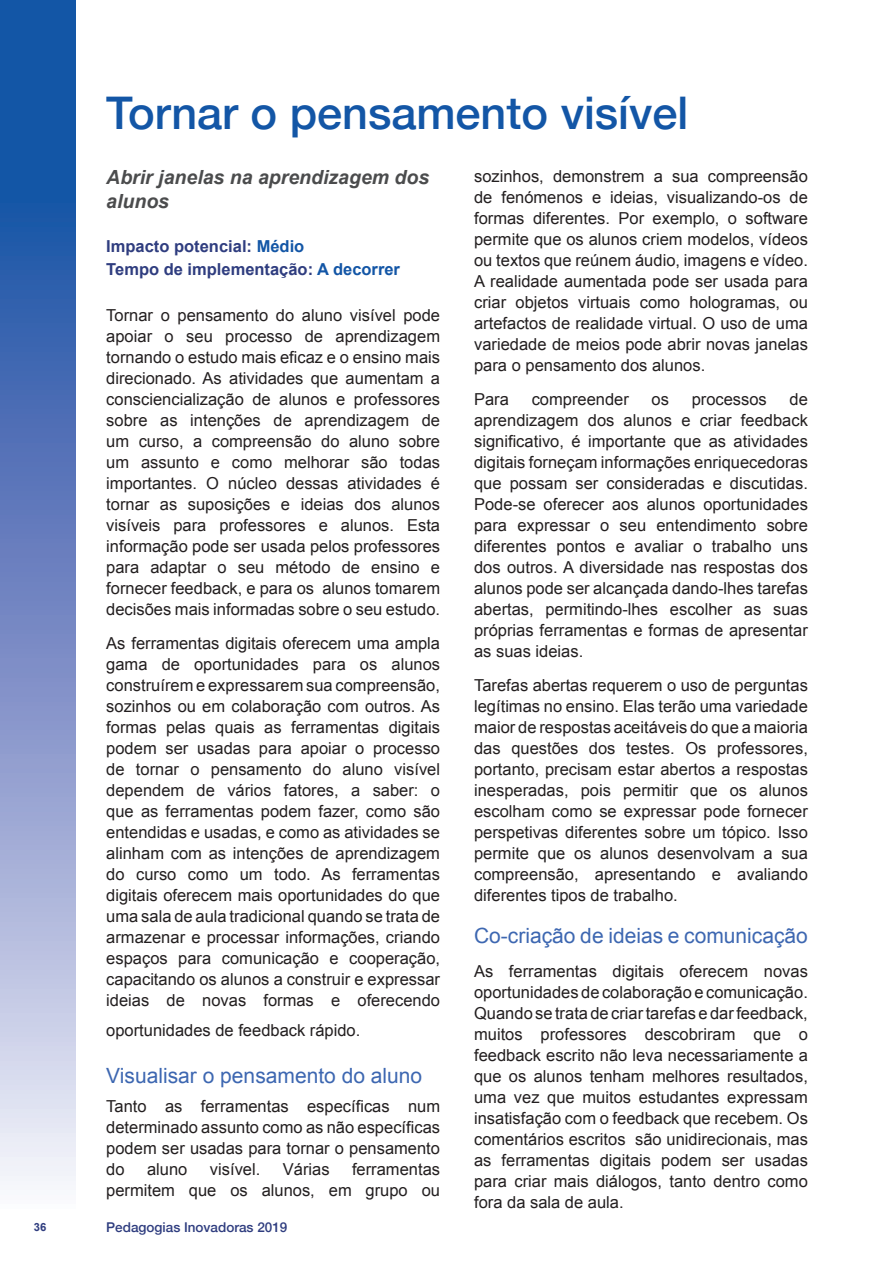
<style>
.page{position:relative;width:893px;height:1263px;background:#fff}
.page>*{position:absolute;margin:0;border:0;box-sizing:border-box;transform-origin:0 0}
.t1{font:500 45px "Helvetica Neue";color:#1356a6}
.t2{font:21px "Arial";color:#3d67b1}
.t3{font:italic 700 19.5px/24px "Arial";color:#4b4c4d}
.t4{font:16.5px/21px "Arial";color:#231f20;text-align:justify}
.t5{font:700 16.5px/22.5px "Arial";color:#2f3d7f}
.t6{font:500 13.5px "Helvetica Neue";color:#2f3d7f}
.t7{font:700 11.25px "Arial";color:#2f3d7f}
.s1{color:#1356a6}
</style>
<div class="page">
<svg style="left:0;top:0;width:76px;height:1181px;background:#718dc5"></svg>
<h1 class="t1" style="left:106px;top:85px;width:583px">Tornar o pensamento visível</h1>
<p class="t3" style="left:106px;top:166px;width:324px">Abrir janelas na aprendizagem dos alunos</p>
<p class="t5" style="left:106px;top:235px;width:295px">Impacto potencial: <span class="s1">Médio<br></span>Tempo de implementação: <span class="s1">A decorrer</span></p>
<p class="t4" style="left:106px;top:305px;width:335px">Tornar o pensamento do aluno visível pode apoiar o seu processo de aprendizagem tornando o estudo mais eficaz e o ensino mais direcionado. As atividades que aumentam a consciencialização de alunos e professores sobre as intenções de aprendizagem de um curso, a compreensão do aluno sobre um assunto e como melhorar são todas importantes. O núcleo dessas atividades é tornar as suposições e ideias dos alunos visíveis para professores e alunos. Esta informação pode ser usada pelos professores para adaptar o seu método de ensino e fornecer feedback, e para os alunos tomarem decisões mais informadas sobre o seu estudo.</p>
<p class="t4" style="left:106px;top:633px;width:335px">As ferramentas digitais oferecem uma ampla gama de oportunidades para os alunos construírem e expressarem sua compreensão, sozinhos ou em colaboração com outros. As formas pelas quais as ferramentas digitais podem ser usadas para apoiar o processo de tornar o pensamento do aluno visível dependem de vários fatores, a saber: o que as ferramentas podem fazer, como são entendidas e usadas, e como as atividades se alinham com as intenções de aprendizagem do curso como um todo. As ferramentas digitais oferecem mais oportunidades do que uma sala de aula tradicional quando se trata de armazenar e processar informações, criando espaços para comunicação e cooperação, capacitando os alunos a construir e expressar ideias de novas formas e oferecendo</p>
<p class="t4" style="left:106px;top:1020px;width:256px">oportunidades de feedback rápido.</p>
<p class="t2" style="left:106px;top:1064px;width:317px">Visualisar o pensamento do aluno</p>
<p class="t4" style="left:106px;top:1096px;width:335px">Tanto as ferramentas específicas num determinado assunto como as não específicas podem ser usadas para tornar o pensamento do</p>
<p class="t4" style="left:106px;top:1159px;width:335px;text-align:right">ferramentas<br>permitem que os alunos, em grupo ou</p>
<p class="t4" style="left:147px;top:1159px;width:42px">aluno</p>
<p class="t4" style="left:210px;top:1159px;width:52px">visível.</p>
<p class="t4" style="left:283px;top:1159px;width:48px">Várias</p>
<p class="t7" style="left:34px;top:1221px;width:14px">36</p>
<p class="t6" style="left:106px;top:1218px;width:183px">Pedagogias Inovadoras 2019</p>
<p class="t4" style="left:474px;top:166px;width:335px">sozinhos, demonstrem a sua compreensão de fenómenos e ideias, visualizando-os de formas diferentes. Por exemplo, o software permite que os alunos criem modelos, vídeos ou textos que reúnem áudio, imagens e vídeo.<br>A realidade aumentada pode ser usada para criar objetos virtuais como hologramas, ou artefactos de realidade virtual. O uso de uma variedade de meios pode abrir novas janelas para o pensamento dos alunos.</p>
<p class="t4" style="left:474px;top:389px;width:36px">Para</p>
<p class="t4" style="left:532px;top:389px;width:99px">compreender</p>
<p class="t4" style="left:652px;top:389px;width:19px">os</p>
<p class="t4" style="left:692px;top:389px;width:77px">processos</p>
<p class="t4" style="left:474px;top:389px;width:335px;text-indent:315px">de aprendizagem dos alunos e criar feedback significativo, é importante que as atividades digitais forneçam informações enriquecedoras que possam ser consideradas e discutidas.<br>Pode-se oferecer aos alunos oportunidades para expressar o seu entendimento sobre diferentes pontos e avaliar o trabalho uns dos outros. A diversidade nas respostas dos alunos pode ser alcançada dando-lhes tarefas abertas, permitindo-lhes escolher as suas próprias ferramentas e formas de apresentar as suas ideias.</p>
<p class="t4" style="left:474px;top:675px;width:335px">Tarefas abertas requerem o uso de perguntas legítimas no ensino. Elas terão uma variedade maior de respostas aceitáveis do que a maioria das questões dos testes. Os professores, portanto, precisam estar abertos a respostas inesperadas, pois permitir que os alunos escolham como se expressar pode fornecer perspetivas diferentes sobre um tópico. Isso permite que os alunos desenvolvam a sua compreensão, apresentando e avaliando diferentes tipos de trabalho.</p>
<p class="t2" style="left:474px;top:924px;width:335px">Co-criação de ideias e comunicação</p>
<p class="t4" style="left:474px;top:961px;width:335px">As ferramentas digitais oferecem novas oportunidades de colaboração e comunicação.<br>Quando se trata de criar tarefas e dar feedback, muitos professores descobriram que o feedback escrito não leva necessariamente a que os alunos tenham melhores resultados, uma vez que muitos estudantes expressam insatisfação com o feedback que recebem. Os comentários escritos são unidirecionais, mas as ferramentas digitais podem ser usadas para criar mais diálogos, tanto dentro como fora da sala de aula.</p>
</div>
